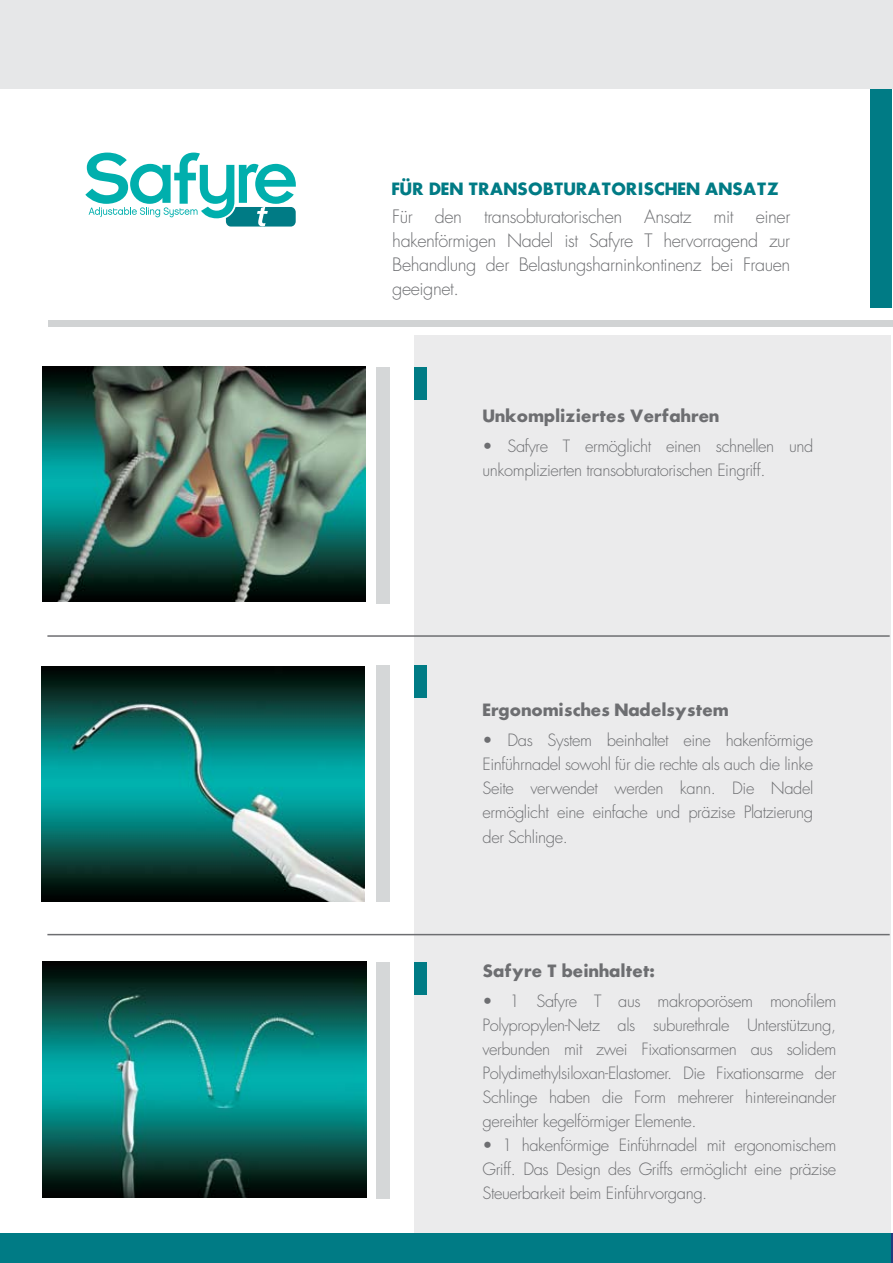
<style>
.page{position:relative;width:893px;height:1263px;background:#fff}
.page>*{position:absolute;margin:0;border:0;box-sizing:border-box;transform-origin:0 0}
.t1{font:300 18px/24px "Futura";letter-spacing:-.025em;color:#6d6e71;text-align:justify}
.t2{font:300 16.5px/24px "Futura";letter-spacing:-.025em;color:#6d6e71;text-align:justify}
.t3{font:700 16.5px "Futura";letter-spacing:-.025em;color:#6d6e71}
.t4{font:700 16.5px "Futura";letter-spacing:-.015em;color:#007b85}
</style>
<div class="page">
<div style="left:414px;top:336px;width:476px;height:897px;background:#ebebec"></div>
<div style="left:0;top:0;width:893px;height:89px;background:#e6e7e8"></div>
<div style="left:0;top:1233px;width:892px;height:30px;background:#007b85"></div>
<hr style="left:891px;top:1233px;width:2px;height:30px;background:#203b7e">
<div style="left:871px;top:89px;width:21px;height:219px;background:#007b85"></div>
<div style="left:48px;top:320px;width:844px;height:7px;background:#d1d3d4"></div>
<div style="left:377px;top:368px;width:13px;height:236px;background:#d5d7d8"></div>
<div style="left:377px;top:665px;width:13px;height:236px;background:#d5d7d8"></div>
<div style="left:377px;top:962px;width:13px;height:236px;background:#d5d7d8"></div>
<hr style="left:47px;top:635px;width:843px;height:2px;background:#6d6e71">
<hr style="left:47px;top:934px;width:843px;height:1px;background:#6d6e71">
<div style="left:414px;top:368px;width:13px;height:32px;background:#007b85"></div>
<div style="left:414px;top:665px;width:13px;height:32px;background:#007b85"></div>
<div style="left:414px;top:962px;width:13px;height:32px;background:#007b85"></div>
<img style="left:42px;top:367px;width:324px;height:235px">
<img style="left:41px;top:666px;width:324px;height:235px">
<img style="left:43px;top:962px;width:323px;height:235px">
<svg style="left:85px;top:153px;width:211px;height:74px"></svg>
<p class="t4" style="left:391px;top:178px;width:390px">FÜR DEN TRANSOBTURATORISCHEN ANSATZ</p>
<p class="t1" style="left:392px;top:205px;width:400px">Für den transobturatorischen Ansatz mit einer hakenförmigen Nadel ist Safyre T hervorragend zur Behandlung der Belastungsharninkontinenz bei Frauen geeignet.</p>
<p class="t3" style="left:483px;top:405px;width:238px">Unkompliziertes Verfahren</p>
<p class="t2" style="left:483px;top:435px;width:332px">• Safyre T ermöglicht einen schnellen und unkomplizierten transobturatorischen Eingriff.</p>
<p class="t3" style="left:483px;top:699px;width:248px">Ergonomisches Nadelsystem</p>
<p class="t2" style="left:483px;top:729px;width:332px">• Das System beinhaltet eine hakenförmige Einführnadel sowohl für die rechte als auch die linke Seite verwendet werden kann. Die Nadel ermöglicht eine einfache und präzise Platzierung der Schlinge.</p>
<p class="t3" style="left:483px;top:959px;width:174px">Safyre T beinhaltet:</p>
<p class="t2" style="left:483px;top:989px;width:355px">• 1 Safyre T aus makroporösem monofilem Polypropylen-Netz als suburethrale Unterstützung, verbunden mit zwei Fixationsarmen aus solidem Polydimethylsiloxan-Elastomer. Die Fixationsarme der Schlinge haben die Form mehrerer hintereinander gereihter kegelförmiger Elemente.</p>
<p class="t2" style="left:483px;top:1133px;width:355px">• 1 hakenförmige Einführnadel mit ergonomischem Griff. Das Design des Griffs ermöglicht eine präzise Steuerbarkeit beim Einführvorgang.</p>
</div>
